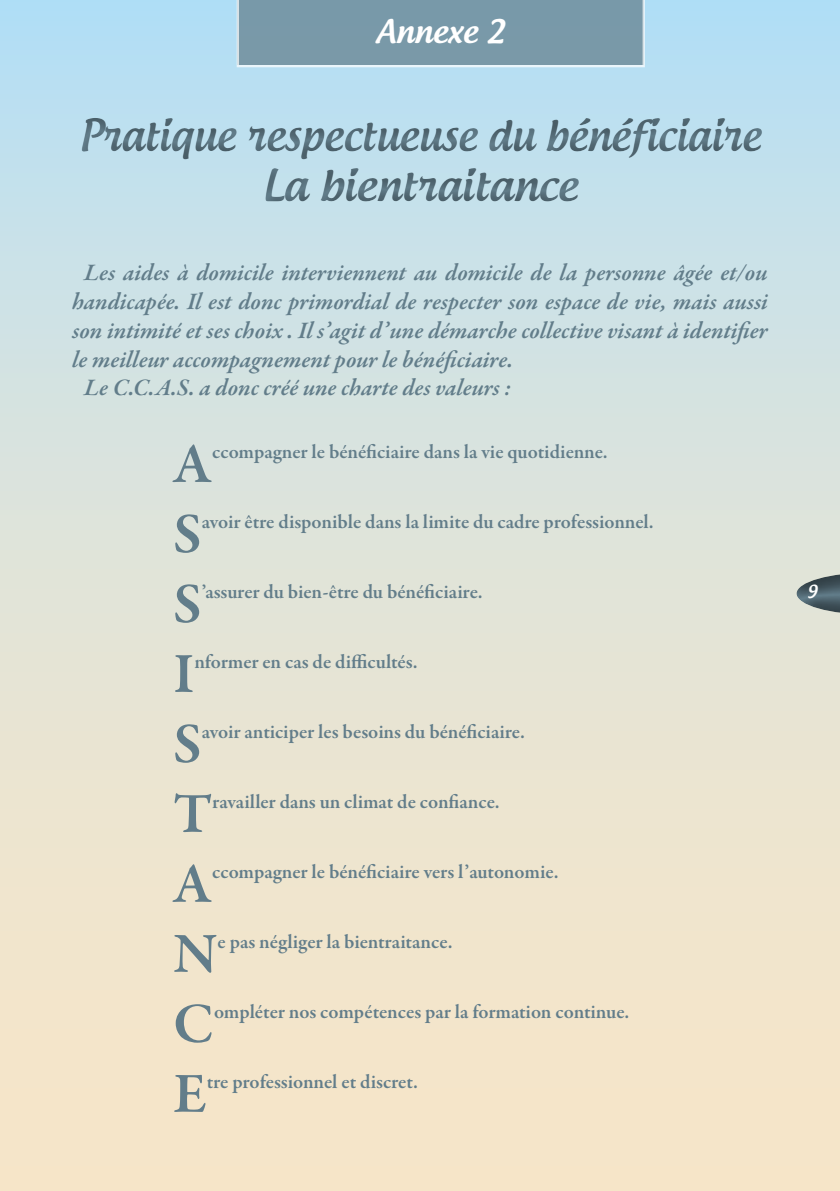
<style>
.page{position:relative;width:840px;height:1191px;background:#fff}
.page>*{position:absolute;margin:0;border:0;box-sizing:border-box;transform-origin:0 0}
.t1{font:600 57.6px "Garamond Premr Pro";color:#627d8a}
.t2{font:500 42px/50.4px "Androgyne";color:#627d8a;text-align:center;scale:.95 1}
.t3{font:500 31px "Androgyne";color:#fff}
.t4{font:italic 600 24px "Garamond Premr Pro";color:#627d8a}
.t5{font:600 20px "Garamond Premr Pro";letter-spacing:-.005em;color:#627d8a}
.t6{font:500 17.2px "Androgyne";color:#fff}
</style>
<div class="page">
<div style="left:0;top:0;width:839px;height:1191px;background:linear-gradient(to bottom,#bae0f2,#ffe6c3)"></div>
<div style="left:793px;top:572px;width:46px;height:45px;background:#000;opacity:.5"></div>
<div style="left:236px;top:0;width:408px;height:67px;background:#7999a9"></div>
<div style="left:63px;top:93px;width:718px;height:135px;background:#000;opacity:.5"></div>
<h3 class="t3" style="left:376px;top:11px;width:130px">Annexe 2</h3>
<h2 class="t2" style="left:79px;top:110px;width:718px">Pratique respectueuse du bénéficiaire<br>La bientraitance</h2>
<p class="t4" style="left:84px;top:258px;width:684px">Les aides à domicile interviennent au domicile de la personne âgée et/ou</p>
<p class="t4" style="left:72px;top:286px;width:697px">handicapée. Il est donc primordial de respecter son espace de vie, mais aussi</p>
<p class="t4" style="left:72px;top:315px;width:697px">son intimité et ses choix . Il s’agit d’une démarche collective visant à identifier</p>
<p class="t4" style="left:72px;top:344px;width:442px">le meilleur accompagnement pour le bénéficiaire.</p>
<p class="t4" style="left:84px;top:373px;width:428px">Le C.C.A.S. a donc créé une charte des valeurs :</p>
<h1 class="t1" style="left:173px;top:429px;width:41px">A</h1>
<p class="t5" style="left:212px;top:439px;width:397px">ccompagner le bénéficiaire dans la vie quotidienne.</p>
<h1 class="t1" style="left:173px;top:499px;width:30px">S</h1>
<p class="t5" style="left:202px;top:509px;width:453px">avoir être disponible dans la limite du cadre professionnel.</p>
<h1 class="t1" style="left:173px;top:569px;width:30px">S</h1>
<p class="t5" style="left:202px;top:579px;width:282px">’assurer du bien-être du bénéficiaire.</p>
<h1 class="t1" style="left:173px;top:639px;width:23px">I</h1>
<p class="t5" style="left:194px;top:649px;width:225px">nformer en cas de difficultés.</p>
<h1 class="t1" style="left:173px;top:709px;width:30px">S</h1>
<p class="t5" style="left:202px;top:719px;width:324px">avoir anticiper les besoins du bénéficiaire.</p>
<h1 class="t1" style="left:173px;top:779px;width:41px">T</h1>
<p class="t5" style="left:212px;top:789px;width:289px">ravailler dans un climat de confiance.</p>
<h1 class="t1" style="left:173px;top:849px;width:41px">A</h1>
<p class="t5" style="left:212px;top:859px;width:348px">ccompagner le bénéficiaire vers l’autonomie.</p>
<h1 class="t1" style="left:173px;top:919px;width:46px">N</h1>
<p class="t5" style="left:217px;top:929px;width:236px">e pas négliger la bientraitance.</p>
<h1 class="t1" style="left:173px;top:988px;width:42px">C</h1>
<p class="t5" style="left:214px;top:999px;width:416px">ompléter nos compétences par la formation continue.</p>
<h1 class="t1" style="left:173px;top:1058px;width:35px">E</h1>
<p class="t5" style="left:207px;top:1069px;width:212px">tre professionnel et discret.</p>
<p class="t6" style="left:806px;top:581px;width:12px">9</p>
</div>
